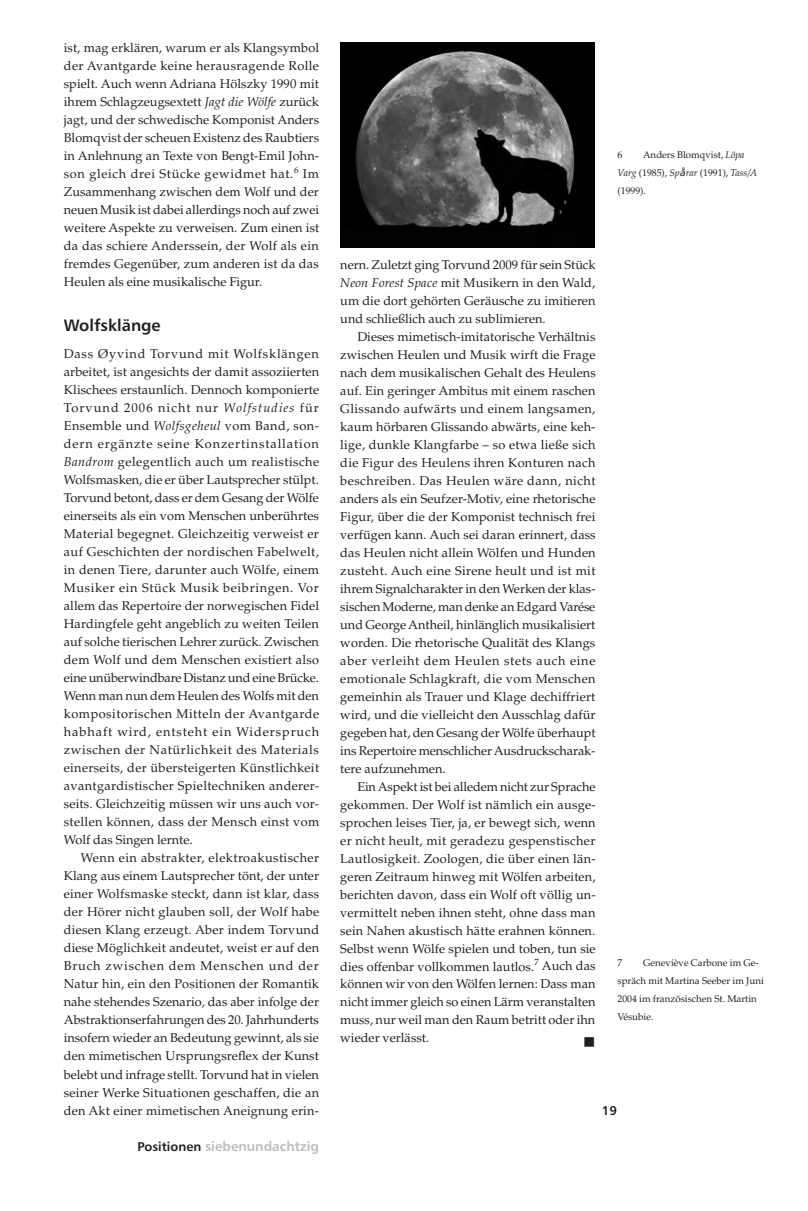
<style>
.page{position:relative;width:808px;height:1211px;background:#fff}
.page>*{position:absolute;margin:0;border:0;box-sizing:border-box;transform-origin:0 0}
.t1{font:16.5px "Humanist 777 BT Bold B";color:#231f20}
.t2{font:16.5px "Wingdings";color:#231f20}
.t3{font:13.5px "Humanist 777 BT Bold B";color:#bcbdc0}
.t4{font:12.75px/18px "Palatino";color:#231f20;text-align:justify}
.t5{font:12.75px "Humanist 777 BT Bold B";color:#231f20}
.t6{font:9.75px/18px "Palatino";color:#231f20}
.s1{font-style:italic}
.s2{font-size:12.75px;color:#231f20}
.s3{font-family:"DejaVu Sans";font-style:italic}
</style>
<div class="page">
<img style="left:340px;top:43px;width:254px;height:204px">
<p class="t4" style="left:64px;top:39px;width:257px">ist, mag erklären, warum er als Klangsymbol der Avantgarde keine herausragende Rolle spielt. Auch wenn Adriana Hölszky 1990 mit ihrem Schlagzeugsextett <span class="s1">Jagt die Wölfe</span> zurück jagt, und der schwedische Komponist Anders Blomqvist der scheuen Existenz des Raubtiers in Anlehnung an Texte von Bengt-Emil John&shy;son gleich drei Stücke gewidmet hat.<sup>6</sup> Im Zusammenhang zwischen dem Wolf und der neuen Musik ist dabei allerdings noch auf zwei weitere Aspekte zu verweisen. Zum einen ist da das schiere Anderssein, der Wolf als ein fremdes Gegenüber, zum anderen ist da das Heulen als eine musikalische Figur.</p>
<p class="t1" style="left:64px;top:315px;width:98px">Wolfsklänge</p>
<p class="t4" style="left:64px;top:345px;width:257px">Dass Øyvind Torvund mit Wolfsklängen arbeitet, ist angesichts der damit assoziierten Klischees erstaunlich. Dennoch komponierte Torvund 2006 nicht nur <span class="s1">Wolfstudies</span> für Ensemble und <span class="s1">Wolfsgeheul</span> vom Band, son&shy;dern ergänzte seine Konzertinstallation <span class="s1">Bandrom</span> gelegentlich auch um realistische Wolfsmasken, die er über Lautsprecher stülpt.<br>Torvund betont, dass er dem Gesang der Wölfe einerseits als ein vom Menschen unberührtes Material begegnet. Gleichzeitig verweist er auf Geschichten der nordischen Fabelwelt, in denen Tiere, darunter auch Wölfe, einem Musiker ein Stück Musik beibringen. Vor allem das Repertoire der norwegischen Fidel Hardingfele geht angeblich zu weiten Teilen auf solche tierischen Lehrer zurück. Zwischen dem Wolf und dem Menschen existiert also eine unüberwindbare Distanz und eine Brücke.<br>Wenn man nun dem Heulen des Wolfs mit den kompositorischen Mitteln der Avantgarde habhaft wird, entsteht ein Widerspruch zwischen der Natürlichkeit des Materials einerseits, der übersteigerten Künstlichkeit avantgardistischer Spieltechniken anderer&shy;seits. Gleichzeitig müssen wir uns auch vor&shy;stellen können, dass der Mensch einst vom Wolf das Singen lernte.</p>
<p class="t4" style="left:64px;top:849px;width:257px;text-indent:17px">Wenn ein abstrakter, elektroakustischer Klang aus einem Lautsprecher tönt, der unter einer Wolfsmaske steckt, dann ist klar, dass der Hörer nicht glauben soll, der Wolf habe diesen Klang erzeugt. Aber indem Torvund diese Möglichkeit andeutet, weist er auf den Bruch zwischen dem Menschen und der Natur hin, ein den Positionen der Romantik nahe stehendes Szenario, das aber infolge der Abstraktionserfahrungen des 20. Jahrhunderts insofern wieder an Bedeutung gewinnt, als sie den mimetischen Ursprungsreflex der Kunst belebt und infrage stellt. Torvund hat in vielen seiner Werke Situationen geschaffen, die an den Akt einer mimetischen Aneignung erin-</p>
<p class="t3" style="left:137px;top:1138px;width:183px"><span class="s2">Positionen</span> siebenundachtzig</p>
<p class="t6" style="left:617px;top:146px;width:141px;text-indent:26px">Anders Blomqvist, <span class="s1">Löpa<br>Varg</span> (1985), <span class="s1">Sp</span><span class="s3">å</span><span class="s1">rar</span> (1991), <span class="s1">Tass/A </span>(1999).</p>
<p class="t6" style="left:617px;top:146px;width:6px">6</p>
<p class="t4" style="left:340px;top:255px;width:257px">nern. Zuletzt ging Torvund 2009 für sein Stück <span class="s1">Neon Forest Space</span> mit Musikern in den Wald, um die dort gehörten Geräusche zu imitieren und schließlich auch zu sublimieren.</p>
<p class="t4" style="left:340px;top:327px;width:257px;text-indent:17px">Dieses mimetisch-imitatorische Verhältnis zwischen Heulen und Musik wirft die Frage nach dem musikalischen Gehalt des Heulens auf. Ein geringer Ambitus mit einem raschen Glissando aufwärts und einem langsamen, kaum hörbaren Glissando abwärts, eine keh&shy;lige, dunkle Klangfarbe – so etwa ließe sich die Figur des Heulens ihren Konturen nach beschreiben. Das Heulen wäre dann, nicht anders als ein Seufzer-Motiv, eine rhetorische Figur, über die der Komponist technisch frei verfügen kann. Auch sei daran erinnert, dass das Heulen nicht allein Wölfen und Hunden zusteht. Auch eine Sirene heult und ist mit ihrem Signalcharakter in den Werken der klas&shy;sischen Moderne, man denke an Edgard Varése und George Antheil, hinlänglich musikalisiert worden. Die rhetorische Qualität des Klangs aber verleiht dem Heulen stets auch eine emotionale Schlagkraft, die vom Menschen gemeinhin als Trauer und Klage dechiffriert wird, und die vielleicht den Ausschlag dafür gegeben hat, den Gesang der Wölfe überhaupt ins Repertoire menschlicher Ausdruckscharak&shy;tere aufzunehmen.</p>
<p class="t4" style="left:340px;top:777px;width:257px;text-indent:17px">Ein Aspekt ist bei alledem nicht zur Sprache gekommen. Der Wolf ist nämlich ein ausge&shy;sprochen leises Tier, ja, er bewegt sich, wenn er nicht heult, mit geradezu gespenstischer Lautlosigkeit. Zoologen, die über einen län&shy;geren Zeitraum hinweg mit Wölfen arbeiten, berichten davon, dass ein Wolf oft völlig un&shy;vermittelt neben ihnen steht, ohne dass man sein Nahen akustisch hätte erahnen können.<br>Selbst wenn Wölfe spielen und toben, tun sie dies offenbar vollkommen lautlos.<sup>7</sup> Auch das können wir von den Wölfen lernen: Dass man nicht immer gleich so einen Lärm veranstalten muss, nur weil man den Raum betritt oder ihn wieder verlässt.</p>
<p class="t2" style="left:583px;top:1033px;width:14px">■</p>
<p class="t6" style="left:617px;top:954px;width:148px;text-indent:26px">Geneviève Carbone im Ge&shy;spräch mit Martina Seeber im Juni<br>2004 im französischen St. Martin<br>Vésubie.</p>
<p class="t6" style="left:617px;top:954px;width:6px">7</p>
<p class="t5" style="left:602px;top:1102px;width:17px">19</p>
</div>
